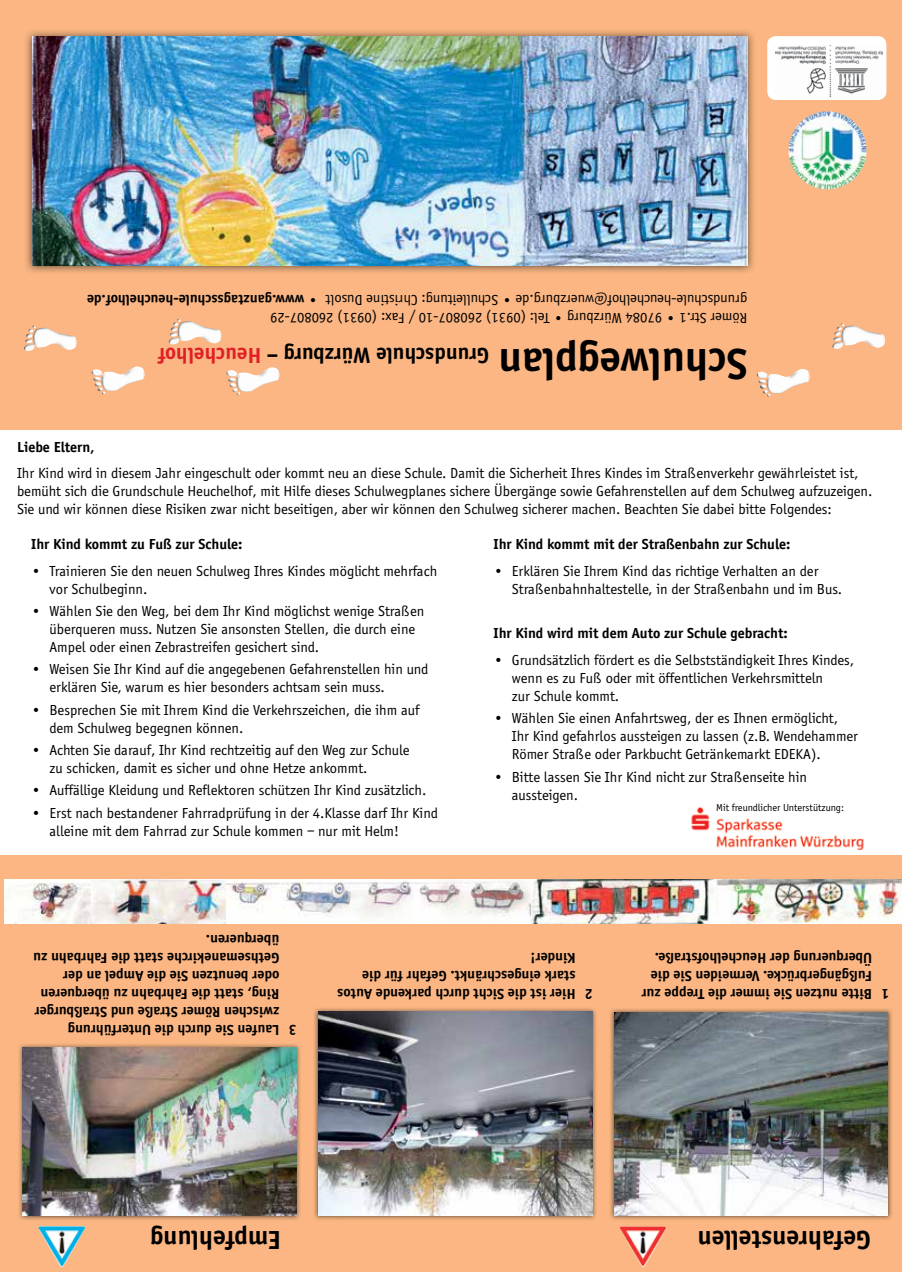
<style>
.page{position:relative;width:902px;height:1272px;background:#fff}
.page>*{position:absolute;margin:0;border:0;box-sizing:border-box;transform-origin:0 0}
.t1{font:700 45px "Officina Sans";color:#000}
.t2{font:700 27px "Officina Sans";color:#000}
.t3{font:700 22.5px "Officina Sans";color:#000}
.t4{font:15px/18px "Officina Sans";color:#000}
.t5{font:700 15px/18px "Officina Sans";color:#000}
.t6{font:10.5px "Officina Sans";color:#000}
.s1{font-weight:700}
.s2{color:#e02027}
</style>
<div class="page">
<img style="left:691px;top:806px;width:173px;height:45px">
<div style="left:0;top:0;width:901px;height:429px;background:#fbb683"></div>
<img style="left:844px;top:326px;width:39px;height:22px">
<svg style="left:832px;top:323px;width:12px;height:26px"></svg>
<img style="left:770px;top:369px;width:38px;height:24px">
<svg style="left:756px;top:372px;width:14px;height:24px"></svg>
<img style="left:26px;top:31px;width:728px;height:242px">
<img style="left:33px;top:37px;width:714px;height:229px">
<img style="left:240px;top:367px;width:38px;height:25px">
<svg style="left:226px;top:370px;width:14px;height:25px"></svg>
<img style="left:180px;top:321px;width:40px;height:22px">
<svg style="left:169px;top:319px;width:11px;height:25px"></svg>
<img style="left:105px;top:366px;width:38px;height:25px">
<svg style="left:92px;top:369px;width:13px;height:25px"></svg>
<img style="left:36px;top:328px;width:40px;height:22px">
<svg style="left:24px;top:325px;width:12px;height:26px"></svg>
<div style="left:767px;top:36px;width:119px;height:64px;background:#fff;border-radius:9px"></div>
<img style="left:775px;top:45px;width:107px;height:52px">
<img style="left:788px;top:111px;width:78px;height:78px">
<div style="left:0;top:855px;width:901px;height:416px;background:#fbb683"></div>
<img style="left:620px;top:1226px;width:17px;height:32px">
<img style="left:610px;top:1009px;width:282px;height:211px">
<img style="left:614px;top:1012px;width:273px;height:203px">
<img style="left:314px;top:1008px;width:282px;height:212px">
<img style="left:318px;top:1011px;width:274px;height:204px">
<img style="left:19px;top:1044px;width:281px;height:176px">
<img style="left:23px;top:1047px;width:273px;height:168px">
<img style="left:4px;top:879px;width:897px;height:44px">
<img style="left:39px;top:1226px;width:17px;height:32px">
<p class="t4" style="left:747px;top:327px;width:661px;rotate:-180deg">Römer Str.1 • 97084 Würzburg • Tel: (0931) 260807-10 / Fax: (0931) 260807-29 grundschule-heuchelhof@wuerzburg.de • Schulleitung: Christine Dusolt • <span class="s1">www.ganztagsschule-heuchelhof.de</span></p>
<h3 class="t3" style="left:489px;top:369px;width:333px;rotate:-180deg">Grundschule Würzburg – <span class="s2">Heuchelhof</span></h3>
<h1 class="t1" style="left:747px;top:391px;width:250px;rotate:-180deg">Schulwegplan</h1>
<p class="t5" style="left:17px;top:437px;width:79px">Liebe Eltern,</p>
<p class="t4" style="left:17px;top:464px;width:856px">Ihr Kind wird in diesem Jahr eingeschult oder kommt neu an diese Schule. Damit die Sicherheit Ihres Kindes im Straßenverkehr gewährleistet ist, bemüht sich die Grundschule Heuchelhof, mit Hilfe dieses Schulwegplanes sichere Übergänge sowie Gefahrenstellen auf dem Schulweg aufzuzeigen.<br>Sie und wir können diese Risiken zwar nicht beseitigen, aber wir können den Schulweg sicherer machen. Beachten Sie dabei bitte Folgendes:</p>
<p class="t5" style="left:493px;top:535px;width:298px">Ihr Kind kommt mit der Straßenbahn zur Schule:</p>
<p class="t4" style="left:512px;top:562px;width:332px;text-indent:-18px">• Erklären Sie Ihrem Kind das richtige Verhalten an der<br>Straßenbahnhaltestelle, in der Straßenbahn und im Bus.</p>
<p class="t5" style="left:493px;top:624px;width:296px">Ihr Kind wird mit dem Auto zur Schule gebracht:</p>
<p class="t4" style="left:512px;top:651px;width:343px;text-indent:-18px">• Grundsätzlich fördert es die Selbstständigkeit Ihres Kindes, wenn es zu Fuß oder mit öffentlichen Verkehrsmitteln<br>zur Schule kommt.</p>
<p class="t4" style="left:512px;top:709px;width:347px;text-indent:-18px">• Wählen Sie einen Anfahrtsweg, der es Ihnen ermöglicht,<br>Ihr Kind gefahrlos aussteigen zu lassen (z.B. Wendehammer<br>Römer Straße oder Parkbucht Getränkemarkt EDEKA).</p>
<p class="t4" style="left:512px;top:767px;width:297px;text-indent:-18px">• Bitte lassen Sie Ihr Kind nicht zur Straßenseite hin aussteigen.</p>
<p class="t6" style="left:716px;top:801px;width:129px">Mit freundlicher Unterstützung:</p>
<p class="t5" style="left:31px;top:535px;width:213px">Ihr Kind kommt zu Fuß zur Schule:</p>
<p class="t4" style="left:49px;top:562px;width:389px;text-indent:-18px">• Trainieren Sie den neuen Schulweg Ihres Kindes möglicht mehrfach vor Schulbeginn.</p>
<p class="t4" style="left:49px;top:602px;width:376px;text-indent:-18px">• Wählen Sie den Weg, bei dem Ihr Kind möglichst wenige Straßen überqueren muss. Nutzen Sie ansonsten Stellen, die durch eine<br>Ampel oder einen Zebrastreifen gesichert sind.</p>
<p class="t4" style="left:49px;top:660px;width:380px;text-indent:-18px">• Weisen Sie Ihr Kind auf die angegebenen Gefahrenstellen hin und erklären Sie, warum es hier besonders achtsam sein muss.</p>
<p class="t4" style="left:49px;top:701px;width:371px;text-indent:-18px">• Besprechen Sie mit Ihrem Kind die Verkehrszeichen, die ihm auf dem Schulweg begegnen können.</p>
<p class="t4" style="left:49px;top:741px;width:361px;text-indent:-18px">• Achten Sie darauf, Ihr Kind rechtzeitig auf den Weg zur Schule zu schicken, damit es sicher und ohne Hetze ankommt.</p>
<p class="t4" style="left:31px;top:781px;width:397px">• Auffällige Kleidung und Reflektoren schützen Ihr Kind zusätzlich.</p>
<p class="t4" style="left:49px;top:803px;width:390px;text-indent:-18px">• Erst nach bestandener Fahrradprüfung in der 4.Klasse darf Ihr Kind alleine mit dem Fahrrad zur Schule kommen – nur mit Helm!</p>
<p class="t5" style="left:279px;top:1039px;width:247px;text-indent:-17px;rotate:-180deg">3 Laufen Sie durch die Unterführung zwischen Römer Straße und Straßburger Ring, statt die Fahrbahn zu überqueren oder benutzen Sie die Ampel an der Gethsemanekirche statt die Fahrbahn zu überqueren.</p>
<p class="t5" style="left:575px;top:1003px;width:240px;text-indent:-17px;rotate:-180deg">2 Hier ist die Sicht durch parkende Autos stark eingeschränkt. Gefahr für die<br>Kinder!</p>
<p class="t5" style="left:889px;top:1003px;width:249px;text-align:center;rotate:-180deg">1 Bitte nutzen Sie immer die Treppe zur<br>Fußgängerbrücke. Vermeiden Sie die<br>Überquerung der Heuchelhofstraße.</p>
<h2 class="t2" style="left:281px;top:1256px;width:132px;rotate:-180deg">Empfehlung</h2>
<h2 class="t2" style="left:870px;top:1256px;width:175px;rotate:-180deg">Gefahrenstellen</h2>
</div>
